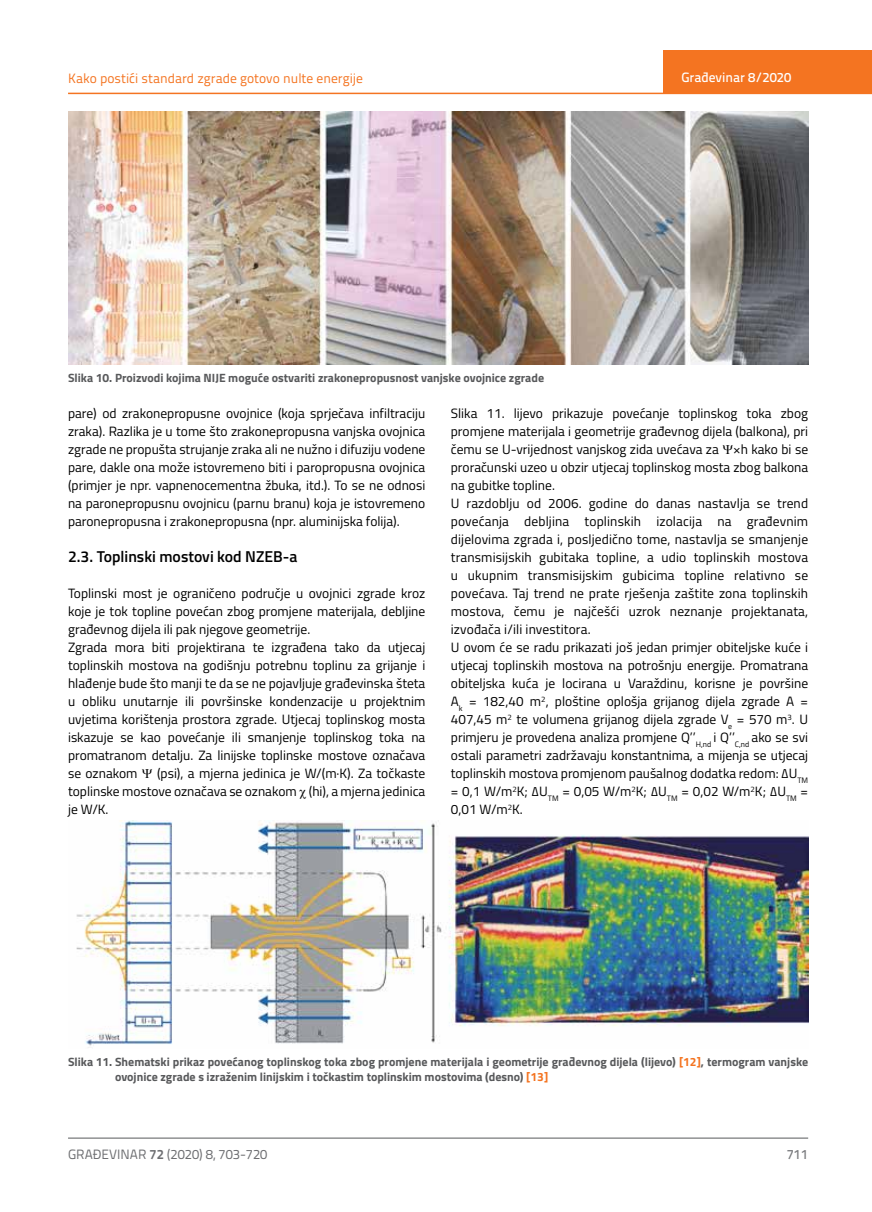
<style>
.page{position:relative;width:872px;height:1212px;background:#fff}
.page>*{position:absolute;margin:0;border:0;box-sizing:border-box;transform-origin:0 0}
.t1{font:600 15.75px "Titillium";color:#000}
.t2{font:13.5px/18px "Titillium";color:#000;text-align:justify}
.t3{font:13.5px "Titillium Text 22 L";color:#f47421}
.t4{font:13.5px "Titillium Text 22 L";color:#6d6e71}
.t5{font:500 13.5px "Titillium Text 22 L";color:#fff}
.t6{font:500 13.5px "Titillium Text 22 L";color:#797a7d}
.t7{font:700 12px/15px "Titillium";color:#58595b}
.s1{color:#f47421}
.s2{font-weight:700}
</style>
<div class="page">
<hr style="left:68px;top:93px;width:804px;height:1px;background:#f47421">
<div style="left:663px;top:50px;width:209px;height:44px;background:#f47421"></div>
<hr style="left:68px;top:1138px;width:740px;height:1px;background:#58595b">
<img style="left:68px;top:112px;width:740px;height:253px">
<img style="left:76px;top:821px;width:732px;height:227px">
<p class="t3" style="left:68px;top:68px;width:296px">Kako postići standard zgrade gotovo nulte energije</p>
<p class="t7" style="left:68px;top:369px;width:477px">Slika 10. Proizvodi kojima NIJE moguće ostvariti zrakonepropusnost vanjske ovojnice zgrade</p>
<p class="t5" style="left:681px;top:67px;width:111px">Građevinar 8/2020</p>
<p class="t2" style="left:68px;top:403px;width:359px">pare) od zrakonepropusne ovojnice (koja sprječava infiltraciju zraka). Razlika je u tome što zrakonepropusna vanjska ovojnica zgrade ne propušta strujanje zraka ali ne nužno i difuziju vodene pare, dakle ona može istovremeno biti i paropropusna ovojnica (primjer je npr. vapnenocementna žbuka, itd.). To se ne odnosi na paronepropusnu ovojnicu (parnu branu) koja je istovremeno paronepropusna i zrakonepropusna (npr. aluminijska folija).</p>
<p class="t1" style="left:68px;top:545px;width:231px">2.3. Toplinski mostovi kod NZEB-a</p>
<p class="t2" style="left:68px;top:583px;width:359px;text-align:left">Toplinski most je ograničeno područje u ovojnici zgrade kroz koje je tok topline povećan zbog promjene materijala, debljine građevnog dijela ili pak njegove geometrije.<br>Zgrada mora biti projektirana te izgrađena tako da utjecaj toplinskih mostova na godišnju potrebnu toplinu za grijanje i hlađenje bude što manji te da se ne pojavljuje građevinska šteta u obliku unutarnje ili površinske kondenzacije u projektnim uvjetima korištenja prostora zgrade. Utjecaj toplinskog mosta iskazuje se kao povećanje ili smanjenje toplinskog toka na promatranom detalju. Za linijske toplinske mostove označava se oznakom</p>
<p class="t2" style="left:68px;top:764px;width:359px;text-indent:89px">(psi), a mjerna jedinica je W/(m·K). Za točkaste toplinske mostove označava se oznakom (hi), a mjerna jedinica je W/K.</p>
<p class="t2" style="left:451px;top:403px;width:359px;text-align:left">Slika 11. lijevo prikazuje povećanje toplinskog toka zbog promjene materijala i geometrije građevnog dijela (balkona), pri čemu se U-vrijednost vanjskog zida uvećava za ×h kako bi se proračunski uzeo u obzir utjecaj toplinskog mosta zbog balkona na gubitke topline.<br>U razdoblju od 2006. godine do danas nastavlja se trend povećanja debljina toplinskih izolacija na građevnim dijelovima zgrada i, posljedično tome, nastavlja se smanjenje transmisijskih gubitaka topline, a udio toplinskih mostova u ukupnim transmisijskim gubicima topline relativno se povećava. Taj trend ne prate rješenja zaštite zona toplinskih mostova, čemu je najčešći uzrok neznanje projektanata, izvođača i/ili investitora.<br>U ovom će se radu prikazati još jedan primjer obiteljske kuće i utjecaj toplinskih mostova na potrošnju energije. Promatrana obiteljska kuća je locirana u Varaždinu, korisne je površine A<sub>k</sub> = 182,40 m<sup>2</sup>, ploštine oplošja grijanog dijela zgrade A = 407,45 m<sup>2</sup> te volumena grijanog dijela zgrade V<sub>e</sub> = 570 m<sup>3</sup>. U primjeru je provedena analiza promjene Q’’<sub>H,nd</sub> i Q’’<sub>C,nd</sub> ako se svi ostali parametri zadržavaju konstantnima, a mijenja se utjecaj toplinskih mostova promjenom paušalnog dodatka redom: ΔU<sub>TM </sub>= 0,1 W/m<sup>2</sup>K; ΔU<sub>TM</sub> = 0,05 W/m<sup>2</sup>K; ΔU<sub>TM</sub> = 0,02 W/m<sup>2</sup>K; ΔU<sub>TM</sub> = 0,01 W/m<sup>2</sup>K.</p>
<p class="t7" style="left:115px;top:1054px;width:694px;text-indent:-47px">Slika 11. Shematski prikaz povećanog toplinskog toka zbog promjene materijala i geometrije građevnog dijela (lijevo) <span class="s1">[12]</span>, termogram vanjske ovojnice zgrade s izraženim linijskim i točkastim toplinskim mostovima (desno) <span class="s1">[13]</span></p>
<p class="t4" style="left:68px;top:1144px;width:201px">GRAĐEVINAR <span class="s2">72</span> (2020) 8, 703-720</p>
<p class="t6" style="left:786px;top:1144px;width:23px">711</p>
</div>
